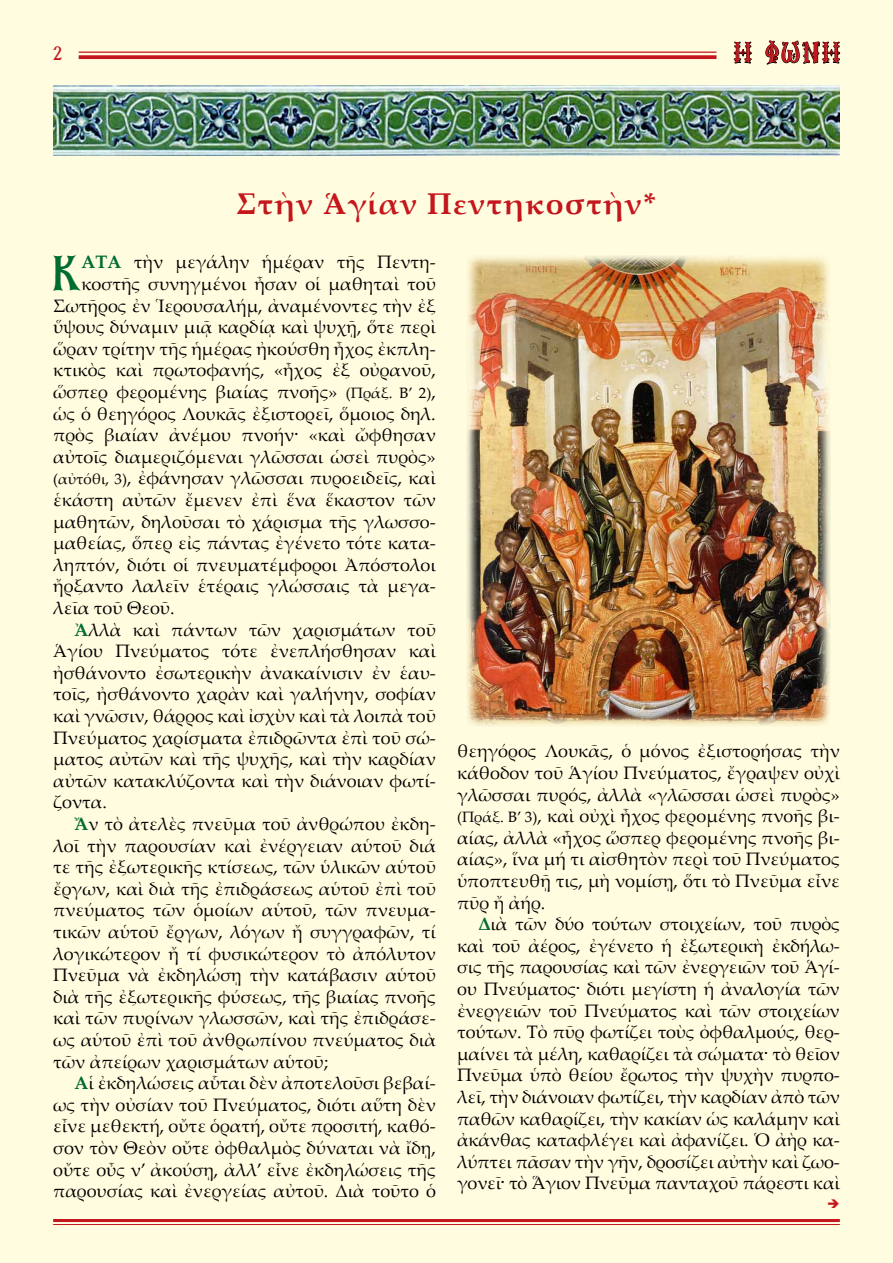
<style>
.page{position:relative;width:893px;height:1263px;background:#fffcdf}
.page>*{position:absolute;margin:0;border:0;box-sizing:border-box;transform-origin:0 0}
.t1{font:48.75px "BYZIMAK";color:#006c32}
.t2{font:700 30px "Palatino Linotype";letter-spacing:.04em;color:#c4161c}
.t3{font:27px "Mg Agia Sofia UC Normal";color:#c4161c}
.t4{font:19.5px "BYZIMAK";color:#c4161c}
.t5{font:18px/21.6px "Palatino Linotype";color:#000;text-align:justify}
.s1{font-weight:700;color:#006c32}
.s2{font-size:15px}
</style>
<div class="page">
<hr style="left:79px;top:52px;width:637px;height:1px;background:#c4161c">
<svg style="left:79px;top:55px;width:637px;height:4px;background:#c82629"></svg>
<hr style="left:53px;top:1219px;width:787px;height:3px;background:#c4161c">
<hr style="left:53px;top:1224px;width:787px;height:1px;background:#c4161c">
<svg style="left:734px;top:41px;width:18px;height:23px"></svg>
<svg style="left:765px;top:40px;width:75px;height:25px;background:#aba995"></svg>
<img style="left:466px;top:255px;width:365px;height:471px">
<img style="left:54px;top:85px;width:785px;height:71px">
<svg style="left:828px;top:1199px;width:11px;height:9px"></svg>
<p class="t4" style="left:53px;top:42px;width:11px">2</p>
<h3 class="t3" style="left:734px;top:41px;width:108px">Η ΦΩΝΗ</h3>
<h2 class="t2" style="left:236px;top:183px;width:421px">Στὴν Ἁγίαν Πεντηκοστὴν*</h2>
<h1 class="t1" style="left:52px;top:244px;width:30px">Κ</h1>
<p class="t5" style="left:81px;top:251px;width:356px"><span class="s1">ΑΤΑ</span> τὴν μεγάλην ἡμέραν τῆς Πεντη-</p>
<p class="t5" style="left:81px;top:272px;width:356px">κοστῆς συνηγμένοι ἦσαν οἱ μαθηταὶ τοῦ</p>
<p class="t5" style="left:53px;top:294px;width:384px">Σωτῆρος ἐν Ἱερουσαλήμ, ἀναμένοντες τὴν ἐξ</p>
<p class="t5" style="left:53px;top:315px;width:384px">ὕψους δύναμιν μιᾷ καρδίᾳ καὶ ψυχῇ, ὅτε περὶ</p>
<p class="t5" style="left:53px;top:337px;width:384px">ὥραν τρίτην τῆς ἡμέρας ἠκούσθη ἦχος ἐκπλη-</p>
<p class="t5" style="left:53px;top:359px;width:384px">κτικὸς καὶ πρωτοφανής, «ἦχος ἐξ οὐρανοῦ,</p>
<p class="t5" style="left:53px;top:380px;width:384px">ὥσπερ φερομένης βιαίας πνοῆς» <span class="s2">(Πράξ. Β’ 2)</span>,</p>
<p class="t5" style="left:53px;top:402px;width:384px">ὡς ὁ θεηγόρος Λουκᾶς ἐξιστορεῖ, ὅμοιος δηλ.</p>
<p class="t5" style="left:53px;top:423px;width:384px">πρὸς βιαίαν ἀνέμου πνοήν· «καὶ ὤφθησαν</p>
<p class="t5" style="left:53px;top:445px;width:384px">αὐτοῖς διαμεριζόμεναι γλῶσσαι ὡσεὶ πυρὸς»</p>
<p class="t5" style="left:53px;top:467px;width:384px"><span class="s2">(αὐτόθι, 3)</span>, ἐφάνησαν γλῶσσαι πυροειδεῖς, καὶ</p>
<p class="t5" style="left:53px;top:488px;width:384px">ἑκάστη αὐτῶν ἔμενεν ἐπὶ ἕνα ἕκαστον τῶν</p>
<p class="t5" style="left:53px;top:510px;width:384px">μαθητῶν, δηλοῦσαι τὸ χάρισμα τῆς γλωσσο-</p>
<p class="t5" style="left:53px;top:531px;width:384px">μαθείας, ὅπερ εἰς πάντας ἐγένετο τότε κατα-</p>
<p class="t5" style="left:53px;top:553px;width:384px">ληπτόν, διότι οἱ πνευματέμφοροι Ἀπόστολοι</p>
<p class="t5" style="left:53px;top:575px;width:384px">ἤρξαντο λαλεῖν ἑτέραις γλώσσαις τὰ μεγα-</p>
<p class="t5" style="left:53px;top:596px;width:123px">λεῖα τοῦ Θεοῦ.</p>
<p class="t5" style="left:74px;top:618px;width:363px"><span class="s1">Ἀ</span>λλὰ καὶ πάντων τῶν χαρισμάτων τοῦ</p>
<p class="t5" style="left:53px;top:639px;width:384px">Ἁγίου Πνεύματος τότε ἐνεπλήσθησαν καὶ</p>
<p class="t5" style="left:53px;top:661px;width:384px">ἠσθάνοντο ἐσωτερικὴν ἀνακαίνισιν ἐν ἑαυ-</p>
<p class="t5" style="left:53px;top:683px;width:384px">τοῖς, ἠσθάνοντο χαρὰν καὶ γαλήνην, σοφίαν</p>
<p class="t5" style="left:53px;top:704px;width:384px">καὶ γνῶσιν, θάρρος καὶ ἰσχὺν καὶ τὰ λοιπὰ τοῦ</p>
<p class="t5" style="left:53px;top:726px;width:384px">Πνεύματος χαρίσματα ἐπιδρῶντα ἐπὶ τοῦ σώ-</p>
<p class="t5" style="left:53px;top:747px;width:384px">ματος αὐτῶν καὶ τῆς ψυχῆς, καὶ τὴν καρδίαν</p>
<p class="t5" style="left:53px;top:769px;width:384px">αὐτῶν κατακλύζοντα καὶ τὴν διάνοιαν φωτί-</p>
<p class="t5" style="left:53px;top:791px;width:55px">ζοντα.</p>
<p class="t5" style="left:74px;top:812px;width:363px"><span class="s1">Ἄ</span>ν τὸ ἀτελὲς πνεῦμα τοῦ ἀνθρώπου ἐκδη-</p>
<p class="t5" style="left:53px;top:834px;width:384px">λοῖ τὴν παρουσίαν καὶ ἐνέργειαν αὑτοῦ διά</p>
<p class="t5" style="left:53px;top:855px;width:384px">τε τῆς ἐξωτερικῆς κτίσεως, τῶν ὑλικῶν αὑτοῦ</p>
<p class="t5" style="left:53px;top:877px;width:384px">ἔργων, καὶ διὰ τῆς ἐπιδράσεως αὑτοῦ ἐπὶ τοῦ</p>
<p class="t5" style="left:53px;top:899px;width:384px">πνεύματος τῶν ὁμοίων αὑτοῦ, τῶν πνευμα-</p>
<p class="t5" style="left:53px;top:920px;width:384px">τικῶν αὑτοῦ ἔργων, λόγων ἤ συγγραφῶν, τί</p>
<p class="t5" style="left:53px;top:942px;width:384px">λογικώτερον ἤ τί φυσικώτερον τὸ ἀπόλυτον</p>
<p class="t5" style="left:53px;top:963px;width:384px">Πνεῦμα νὰ ἐκδηλώσῃ τὴν κατάβασιν αὑτοῦ</p>
<p class="t5" style="left:53px;top:985px;width:384px">διὰ τῆς ἐξωτερικῆς φύσεως, τῆς βιαίας πνοῆς</p>
<p class="t5" style="left:53px;top:1007px;width:384px">καὶ τῶν πυρίνων γλωσσῶν, καὶ τῆς ἐπιδράσε-</p>
<p class="t5" style="left:53px;top:1028px;width:384px">ως αὑτοῦ ἐπὶ τοῦ ἀνθρωπίνου πνεύματος διὰ</p>
<p class="t5" style="left:53px;top:1050px;width:277px">τῶν ἀπείρων χαρισμάτων αὑτοῦ;</p>
<p class="t5" style="left:74px;top:1071px;width:363px"><span class="s1">Α</span>ἱ ἐκδηλώσεις αὗται δὲν ἀποτελοῦσι βεβαί-</p>
<p class="t5" style="left:53px;top:1093px;width:384px">ως τὴν οὐσίαν τοῦ Πνεύματος, διότι αὕτη δὲν</p>
<p class="t5" style="left:53px;top:1115px;width:384px">εἶνε μεθεκτή, οὔτε ὁρατή, οὔτε προσιτή, καθό-</p>
<p class="t5" style="left:53px;top:1136px;width:384px">σον τὸν Θεὸν οὔτε ὀφθαλμὸς δύναται νὰ ἴδῃ,</p>
<p class="t5" style="left:53px;top:1158px;width:384px">οὔτε οὖς ν’ ἀκούσῃ, ἀλλ’ εἶνε ἐκδηλώσεις τῆς</p>
<p class="t5" style="left:53px;top:1179px;width:384px">παρουσίας καὶ ἐνεργείας αὐτοῦ. Διὰ τοῦτο ὁ</p>
<p class="t5" style="left:457px;top:740px;width:384px">θεηγόρος Λουκᾶς, ὁ μόνος ἐξιστορήσας τὴν κάθοδον τοῦ Ἁγίου Πνεύματος, ἔγραψεν οὐχὶ γλῶσσαι πυρός, ἀλλὰ «γλῶσσαι ὡσεὶ πυρὸς» <span class="s2">(Πράξ. Β’ 3)</span>, καὶ οὐχὶ ἦχος φερομένης πνοῆς βι&shy;αίας, ἀλλὰ «ἦχος ὥσπερ φερομένης πνοῆς βι&shy;αίας», ἵνα μή τι αἰσθητὸν περὶ τοῦ Πνεύματος ὑποπτευθῇ τις, μὴ νομίσῃ, ὅτι τὸ Πνεῦμα εἶνε πῦρ ἤ ἀήρ.</p>
<p class="t5" style="left:457px;top:912px;width:384px;text-indent:21px"><span class="s1">Δ</span>ιὰ τῶν δύο τούτων στοιχείων, τοῦ πυρὸς καὶ τοῦ ἀέρος, ἐγένετο ἡ ἐξωτερικὴ ἐκδήλω&shy;σις τῆς παρουσίας καὶ τῶν ἐνεργειῶν τοῦ Ἁγί&shy;ου Πνεύματος· διότι μεγίστη ἡ ἀναλογία τῶν ἐνεργειῶν τοῦ Πνεύματος καὶ τῶν στοιχείων τούτων. Τὸ πῦρ φωτίζει τοὺς ὀφθαλμούς, θερ&shy;μαίνει τὰ μέλη, καθαρίζει τὰ σώματα· τὸ θεῖον Πνεῦμα ὑπὸ θείου ἔρωτος τὴν ψυχὴν πυρπο&shy;λεῖ, τὴν διάνοιαν φωτίζει, τὴν καρδίαν ἀπὸ τῶν παθῶν καθαρίζει, τὴν κακίαν ὡς καλάμην καὶ ἀκάνθας καταφλέγει καὶ ἀφανίζει. Ὁ ἀὴρ κα&shy;λύπτει πᾶσαν τὴν γῆν, δροσίζει αὐτὴν καὶ ζωο&shy;γονεῖ· τὸ Ἅγιον Πνεῦμα πανταχοῦ πάρεστι καὶ</p>
</div>
